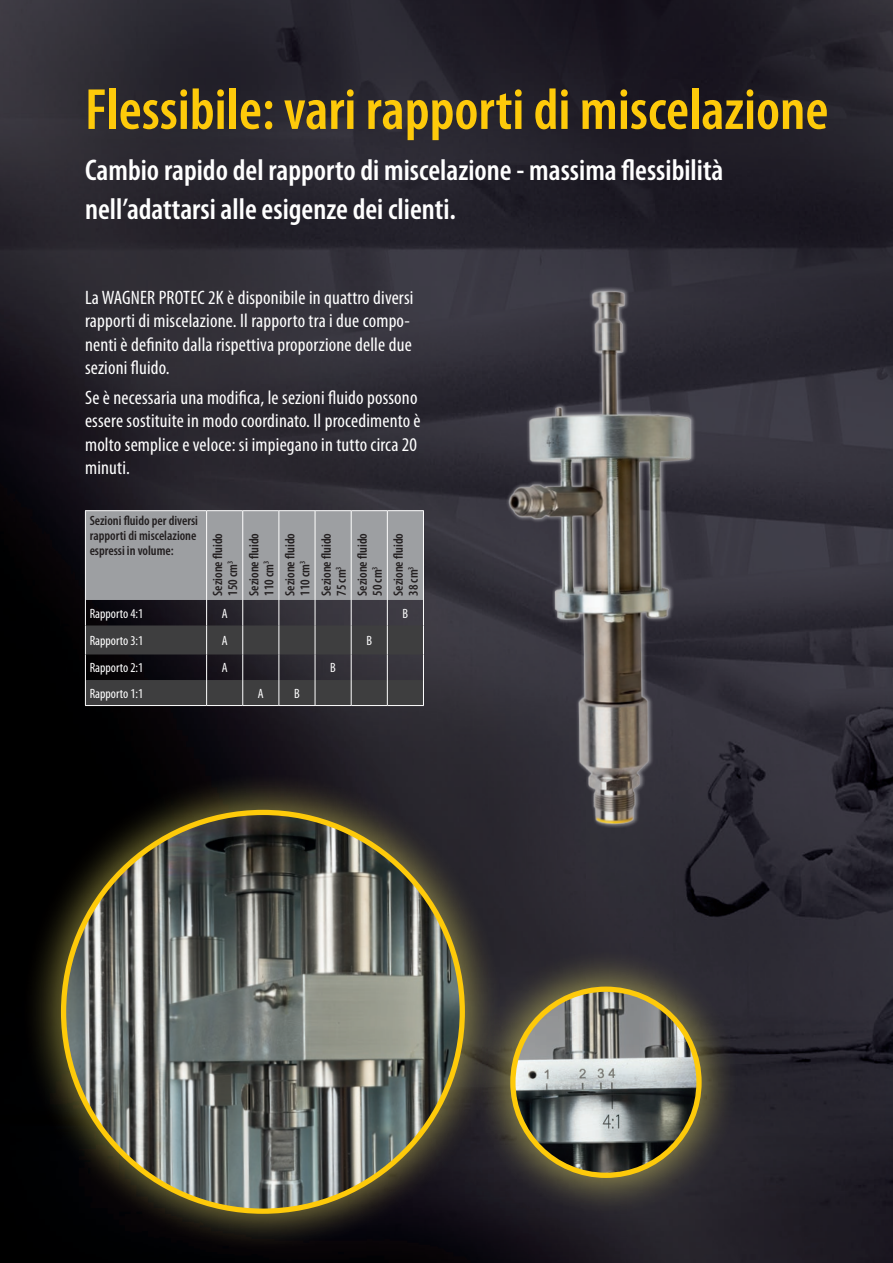
<style>
.page{position:relative;width:893px;height:1263px;background:#fff}
.page>*{position:absolute;margin:0;border:0;box-sizing:border-box;transform-origin:0 0}
.t1{font:600 condensed 58.5px "Myriad Pro";color:#feca0a}
.t2{font:600 condensed 30px/39px "Myriad Pro";color:#fff}
.t3{font:condensed 19.5px/23.4px "Myriad Pro";letter-spacing:.01em;color:#fff}
.t4{font:600 condensed 13.5px/15px "Myriad Pro";color:#231f20}
.t5{font:condensed 13.5px "Myriad Pro";color:#fff}
</style>
<div class="page">
<img style="left:0;top:0;width:893px;height:1263px">
<hr style="left:85px;top:510px;width:122px;height:1px;background:#fff">
<hr style="left:207px;top:510px;width:36px;height:1px;background:#fff">
<hr style="left:243px;top:510px;width:36px;height:1px;background:#fff">
<hr style="left:279px;top:510px;width:36px;height:1px;background:#fff">
<hr style="left:315px;top:510px;width:36px;height:1px;background:#fff">
<hr style="left:351px;top:510px;width:36px;height:1px;background:#fff">
<hr style="left:387px;top:510px;width:37px;height:1px;background:#fff">
<hr style="left:85px;top:705px;width:122px;height:1px;background:#fff">
<hr style="left:207px;top:705px;width:36px;height:1px;background:#fff">
<hr style="left:243px;top:705px;width:36px;height:1px;background:#fff">
<hr style="left:279px;top:705px;width:36px;height:1px;background:#fff">
<hr style="left:315px;top:705px;width:36px;height:1px;background:#fff">
<hr style="left:351px;top:705px;width:36px;height:1px;background:#fff">
<hr style="left:387px;top:705px;width:37px;height:1px;background:#fff">
<svg style="left:85px;top:511px;width:339px;height:194px;background:#666669"></svg>
<img style="left:494px;top:275px;width:269px;height:575px">
<div style="left:21px;top:770px;width:484px;height:483px;background:#fff46d;opacity:.45"></div>
<img style="left:64px;top:812px;width:398px;height:399px;border-radius:199px">
<div style="left:471px;top:947px;width:270px;height:270px;background:#fff46d;opacity:.45"></div>
<img style="left:513px;top:989px;width:186px;height:186px;border-radius:93px">
<div style="left:510px;top:986px;width:192px;height:192px;border:5px solid #feca0a;border-radius:50%"></div>
<h1 class="t1" style="left:85px;top:78px;width:745px">Flessibile: vari rapporti di miscelazione</h1>
<h2 class="t2" style="left:85px;top:151px;width:640px">Cambio rapido del rapporto di miscelazione - massima flessibilità nell’adattarsi alle esigenze dei clienti.</h2>
<p class="t3" style="left:85px;top:285px;width:330px">La WAGNER PROTEC 2K è disponibile in quattro diversi rapporti di miscelazione. Il rapporto tra i due compo&shy;nenti è definito dalla rispettiva proporzione delle due sezioni fluido.</p>
<p class="t3" style="left:85px;top:385px;width:337px">Se è necessaria una modifica, le sezioni fluido possono essere sostituite in modo coordinato. Il procedimento è molto semplice e veloce: si impiegano in tutto circa 20 minuti.</p>
<p class="t4" style="left:90px;top:513px;width:110px;text-align:justify">Sezioni fluido per diversi rapporti di miscelazione espressi in volume:</p>
<p class="t4" style="left:210px;top:596px;width:64px;rotate:-90deg">Sezione fluido<br>150 cm<sup>3</sup></p>
<p class="t4" style="left:247px;top:596px;width:64px;rotate:-90deg">Sezione fluido<br>110 cm<sup>3</sup></p>
<p class="t4" style="left:283px;top:596px;width:64px;rotate:-90deg">Sezione fluido<br>110 cm<sup>3</sup></p>
<p class="t4" style="left:319px;top:596px;width:64px;rotate:-90deg">Sezione fluido<br>75 cm<sup>3</sup></p>
<p class="t4" style="left:355px;top:596px;width:64px;rotate:-90deg">Sezione fluido<br>50 cm<sup>3</sup></p>
<p class="t4" style="left:391px;top:596px;width:64px;rotate:-90deg">Sezione fluido<br>38 cm<sup>3</sup></p>
<p class="t5" style="left:90px;top:605px;width:55px">Rapporto 4:1</p>
<p class="t5" style="left:222px;top:605px;width:7px">A</p>
<p class="t5" style="left:403px;top:605px;width:7px">B</p>
<p class="t5" style="left:90px;top:632px;width:55px">Rapporto 3:1</p>
<p class="t5" style="left:222px;top:632px;width:7px">A</p>
<p class="t5" style="left:366px;top:632px;width:7px">B</p>
<p class="t5" style="left:90px;top:660px;width:55px">Rapporto 2:1</p>
<p class="t5" style="left:222px;top:660px;width:7px">A</p>
<p class="t5" style="left:330px;top:660px;width:7px">B</p>
<p class="t5" style="left:90px;top:685px;width:55px">Rapporto 1:1</p>
<p class="t5" style="left:258px;top:685px;width:7px">A</p>
<p class="t5" style="left:294px;top:685px;width:7px">B</p>
</div>
